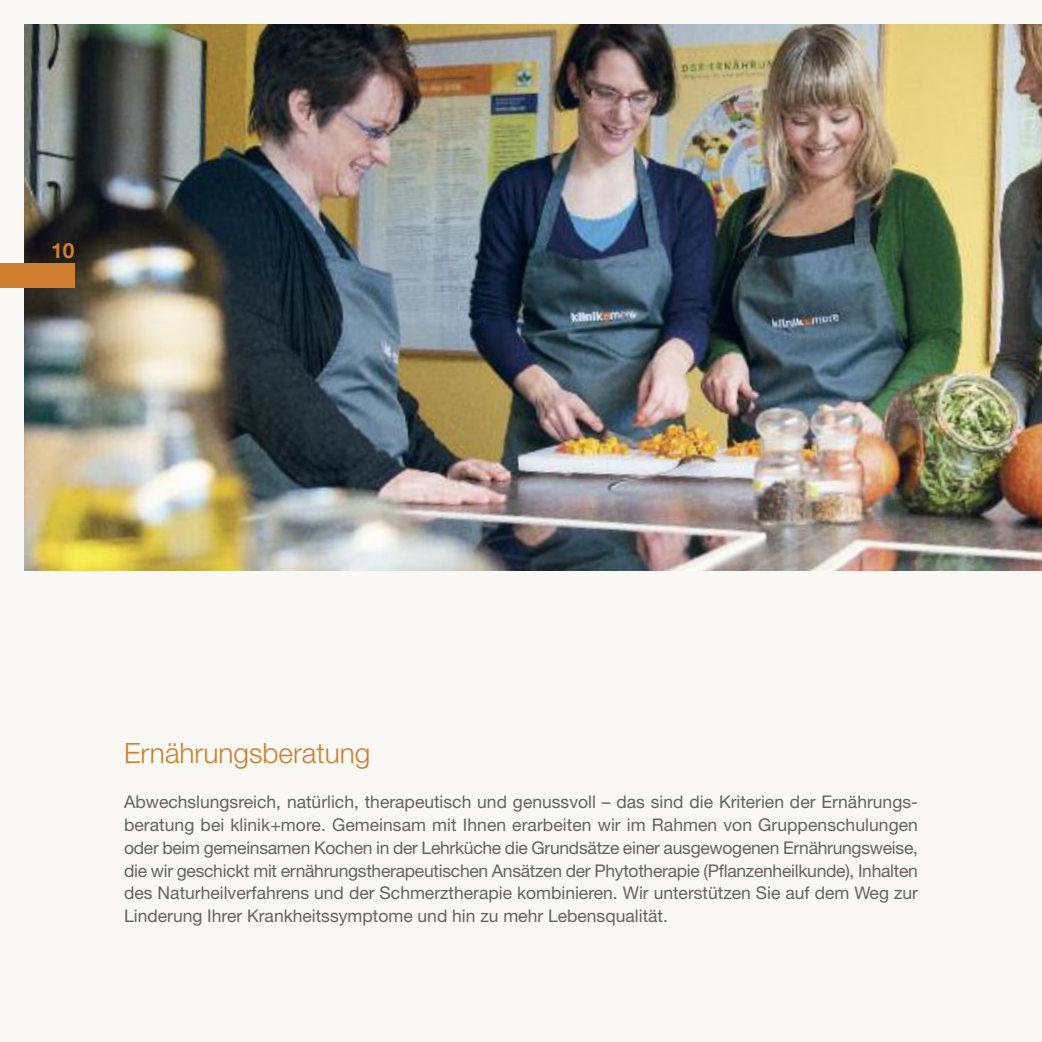
<style>
.page{position:relative;width:1042px;height:1042px;background:#faf8f4}
.page>*{position:absolute;margin:0;border:0;box-sizing:border-box;transform-origin:0 0}
.t1{font:300 28px "Helvetica Neue LT";color:#cf7f2f}
.t2{font:700 21px "Helvetica Neue LT";color:#cf7f2f}
.t3{font:17.5px/22.8px "Helvetica Neue LT";color:#68615e;text-align:justify}
</style>
<div class="page">
<img style="left:25px;top:25px;width:1017px;height:545px">
<div style="left:0;top:263px;width:74px;height:25px;background:#cf7f2f"></div>
<p class="t2" style="left:51px;top:243px;width:25px">10</p>
<h1 class="t1" style="left:124px;top:743px;width:248px">Ernährungsberatung</h1>
<p class="t3" style="left:124px;top:792px;width:795px">Abwechslungsreich, natürlich, therapeutisch und genussvoll – das sind die Kriterien der Ernährungs&shy;beratung bei klinik+more. Gemeinsam mit Ihnen erarbeiten wir im Rahmen von Gruppenschulungen oder beim gemeinsamen Kochen in der Lehrküche die Grundsätze einer ausgewogenen Ernährungsweise, die wir geschickt mit ernährungstherapeutischen Ansätzen der Phytotherapie (Pflanzenheilkunde), Inhalten des Naturheilverfahrens und der Schmerztherapie kombinieren. Wir unterstützen Sie auf dem Weg zur Linderung Ihrer Krankheitssymptome und hin zu mehr Lebensqualität.</p>
</div>
